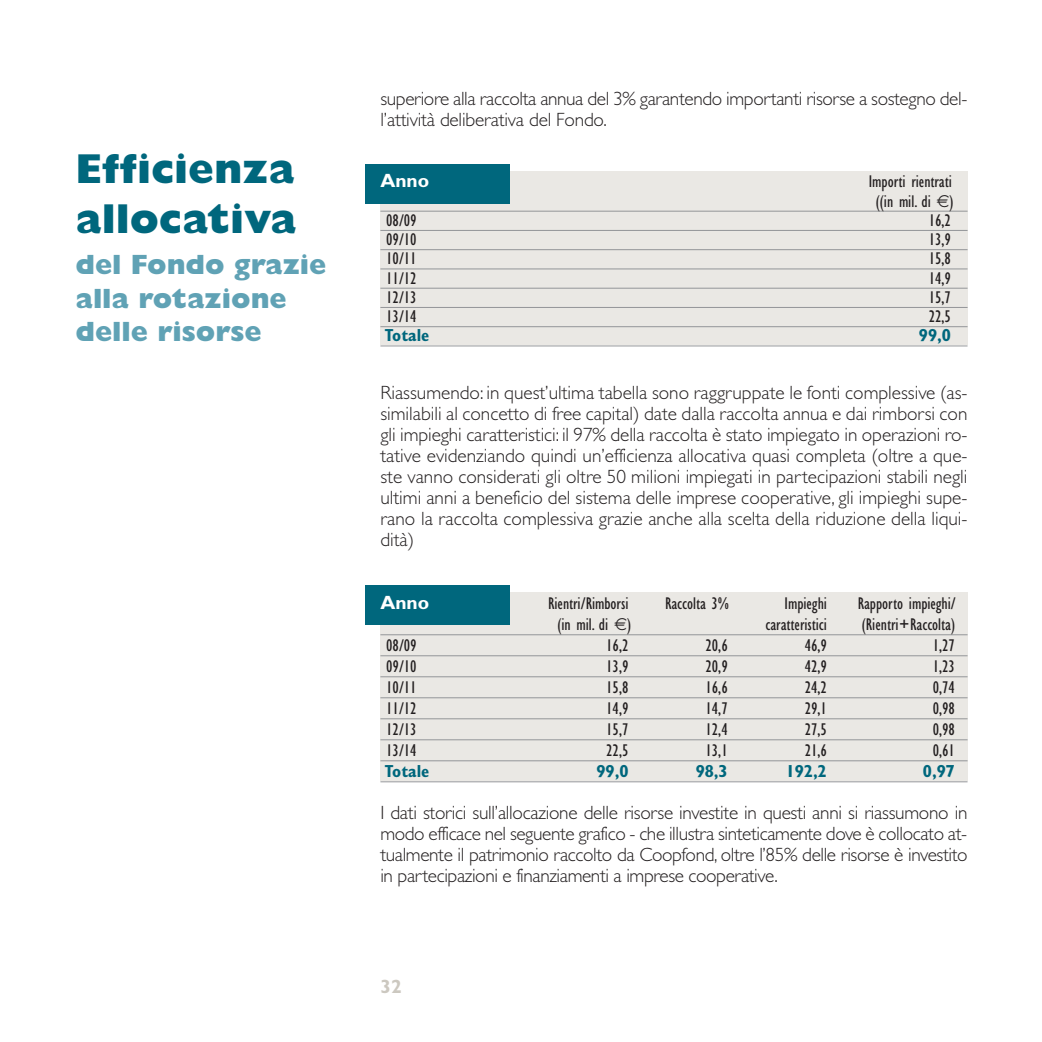
<style>
.page{position:relative;width:1042px;height:1042px;background:#fff}
.page>*{position:absolute;margin:0;border:0;box-sizing:border-box;transform-origin:0 0}
.t1{font:800 42px/50.4px "Gill Sans";color:#00677d}
.t2{font:800 28px/33.6px "Gill Sans";color:#60a2b5}
.t3{font:300 19.25px/21px "Gill Sans";letter-spacing:-.02em;color:#231f20;text-align:justify}
.t4{font:700 19.25px "Gill Sans";color:#fff}
.t5{font:700 19.25px "Gill Sans";color:#ccc8c0}
.t6{font:condensed 17.5px/19.2px "Gill Sans";color:#231f20;text-align:center}
.t7{font:700 condensed 17.5px "Gill Sans";color:#00677d}
</style>
<div class="page">
<div style="left:380px;top:171px;width:587px;height:174px;background:#eae8e4"></div>
<div style="left:365px;top:164px;width:145px;height:39px;background:#00677d"></div>
<div style="left:380px;top:593px;width:587px;height:188px;background:#eae8e4"></div>
<div style="left:365px;top:585px;width:145px;height:39px;background:#00677d"></div>
<hr style="left:380px;top:211px;width:587px;height:1px;background:#939598">
<hr style="left:380px;top:230px;width:587px;height:1px;background:#939598">
<hr style="left:380px;top:249px;width:587px;height:1px;background:#939598">
<hr style="left:380px;top:268px;width:587px;height:1px;background:#939598">
<hr style="left:380px;top:288px;width:587px;height:1px;background:#939598">
<hr style="left:380px;top:307px;width:587px;height:1px;background:#939598">
<hr style="left:380px;top:326px;width:587px;height:1px;background:#939598">
<hr style="left:380px;top:345px;width:587px;height:1px;background:#939598">
<hr style="left:380px;top:634px;width:587px;height:1px;background:#939598">
<hr style="left:380px;top:655px;width:587px;height:1px;background:#939598">
<hr style="left:380px;top:676px;width:587px;height:1px;background:#939598">
<hr style="left:380px;top:697px;width:587px;height:1px;background:#939598">
<hr style="left:380px;top:718px;width:587px;height:1px;background:#939598">
<hr style="left:380px;top:739px;width:587px;height:1px;background:#939598">
<hr style="left:380px;top:760px;width:587px;height:1px;background:#939598">
<hr style="left:380px;top:781px;width:587px;height:1px;background:#939598">
<h1 class="t1" style="left:75px;top:147px;width:222px">Efficienza allocativa</h1>
<h2 class="t2" style="left:75px;top:250px;width:252px">del Fondo grazie alla rotazione delle risorse</h2>
<p class="t3" style="left:380px;top:90px;width:588px">superiore alla raccolta annua del 3% garantendo importanti risorse a sostegno del&shy;l’attività deliberativa del Fondo.</p>
<p class="t4" style="left:380px;top:173px;width:50px">Anno</p>
<p class="t6" style="left:869px;top:173px;width:86px">Importi rientrati ((in mil. di )</p>
<p class="t6" style="left:386px;top:212px;width:32px">08/09</p>
<p class="t6" style="left:929px;top:212px;width:24px">16,2</p>
<p class="t6" style="left:386px;top:231px;width:32px">09/10</p>
<p class="t6" style="left:929px;top:231px;width:24px">13,9</p>
<p class="t6" style="left:386px;top:250px;width:32px">10/11</p>
<p class="t6" style="left:929px;top:250px;width:24px">15,8</p>
<p class="t6" style="left:386px;top:270px;width:32px">11/12</p>
<p class="t6" style="left:929px;top:270px;width:24px">14,9</p>
<p class="t6" style="left:386px;top:289px;width:32px">12/13</p>
<p class="t6" style="left:929px;top:289px;width:24px">15,7</p>
<p class="t6" style="left:386px;top:308px;width:32px">13/14</p>
<p class="t6" style="left:929px;top:308px;width:24px">22,5</p>
<p class="t7" style="left:385px;top:329px;width:46px">Totale</p>
<p class="t7" style="left:919px;top:329px;width:34px">99,0</p>
<p class="t3" style="left:380px;top:384px;width:589px">Riassumendo: in quest’ultima tabella sono raggruppate le fonti complessive (as&shy;similabili al concetto di free capital) date dalla raccolta annua e dai rimborsi con gli impieghi caratteristici: il 97% della raccolta è stato impiegato in operazioni ro&shy;tative evidenziando quindi un’efficienza allocativa quasi completa (oltre a que&shy;ste vanno considerati gli oltre 50 milioni impiegati in partecipazioni stabili negli ultimi anni a beneficio del sistema delle imprese cooperative, gli impieghi supe&shy;rano la raccolta complessiva grazie anche alla scelta della riduzione della liqui&shy;dità)</p>
<p class="t4" style="left:380px;top:595px;width:50px">Anno</p>
<p class="t6" style="left:548px;top:595px;width:82px">Rientri/Rimborsi</p>
<p class="t6" style="left:665px;top:595px;width:65px">Raccolta 3%</p>
<p class="t6" style="left:784px;top:595px;width:44px">Impieghi</p>
<p class="t6" style="left:857px;top:595px;width:100px">Rapporto impieghi/</p>
<p class="t6" style="left:557px;top:616px;width:75px">(in mil. di )</p>
<p class="t6" style="left:765px;top:616px;width:63px">caratteristici</p>
<p class="t6" style="left:862px;top:616px;width:95px">(Rientri+Raccolta)</p>
<p class="t6" style="left:386px;top:637px;width:32px">08/09</p>
<p class="t6" style="left:606px;top:637px;width:24px">16,2</p>
<p class="t6" style="left:705px;top:637px;width:24px">20,6</p>
<p class="t6" style="left:804px;top:637px;width:24px">46,9</p>
<p class="t6" style="left:933px;top:637px;width:24px">1,27</p>
<p class="t6" style="left:386px;top:658px;width:32px">09/10</p>
<p class="t6" style="left:606px;top:658px;width:24px">13,9</p>
<p class="t6" style="left:705px;top:658px;width:24px">20,9</p>
<p class="t6" style="left:804px;top:658px;width:24px">42,9</p>
<p class="t6" style="left:933px;top:658px;width:24px">1,23</p>
<p class="t6" style="left:386px;top:679px;width:32px">10/11</p>
<p class="t6" style="left:606px;top:679px;width:24px">15,8</p>
<p class="t6" style="left:705px;top:679px;width:24px">16,6</p>
<p class="t6" style="left:804px;top:679px;width:24px">24,2</p>
<p class="t6" style="left:933px;top:679px;width:24px">0,74</p>
<p class="t6" style="left:386px;top:700px;width:32px">11/12</p>
<p class="t6" style="left:606px;top:700px;width:24px">14,9</p>
<p class="t6" style="left:705px;top:700px;width:24px">14,7</p>
<p class="t6" style="left:804px;top:700px;width:24px">29,1</p>
<p class="t6" style="left:933px;top:700px;width:24px">0,98</p>
<p class="t6" style="left:386px;top:721px;width:32px">12/13</p>
<p class="t6" style="left:606px;top:721px;width:24px">15,7</p>
<p class="t6" style="left:705px;top:721px;width:24px">12,4</p>
<p class="t6" style="left:804px;top:721px;width:24px">27,5</p>
<p class="t6" style="left:933px;top:721px;width:24px">0,98</p>
<p class="t6" style="left:386px;top:742px;width:32px">13/14</p>
<p class="t6" style="left:606px;top:742px;width:24px">22,5</p>
<p class="t6" style="left:705px;top:742px;width:24px">13,1</p>
<p class="t6" style="left:804px;top:742px;width:24px">21,6</p>
<p class="t6" style="left:933px;top:742px;width:24px">0,61</p>
<p class="t7" style="left:385px;top:764px;width:46px">Totale</p>
<p class="t7" style="left:596px;top:764px;width:34px">99,0</p>
<p class="t7" style="left:696px;top:764px;width:34px">98,3</p>
<p class="t7" style="left:786px;top:764px;width:43px">192,2</p>
<p class="t7" style="left:923px;top:764px;width:34px">0,97</p>
<p class="t3" style="left:380px;top:804px;width:589px">I dati storici sull’allocazione delle risorse investite in questi anni si riassumono in modo efficace nel seguente grafico - che illustra sinteticamente dove è collocato at&shy;tualmente il patrimonio raccolto da Coopfond, oltre l’85% delle risorse è investito in partecipazioni e finanziamenti a imprese cooperative.</p>
<p class="t5" style="left:380px;top:979px;width:23px">32</p>
</div>
